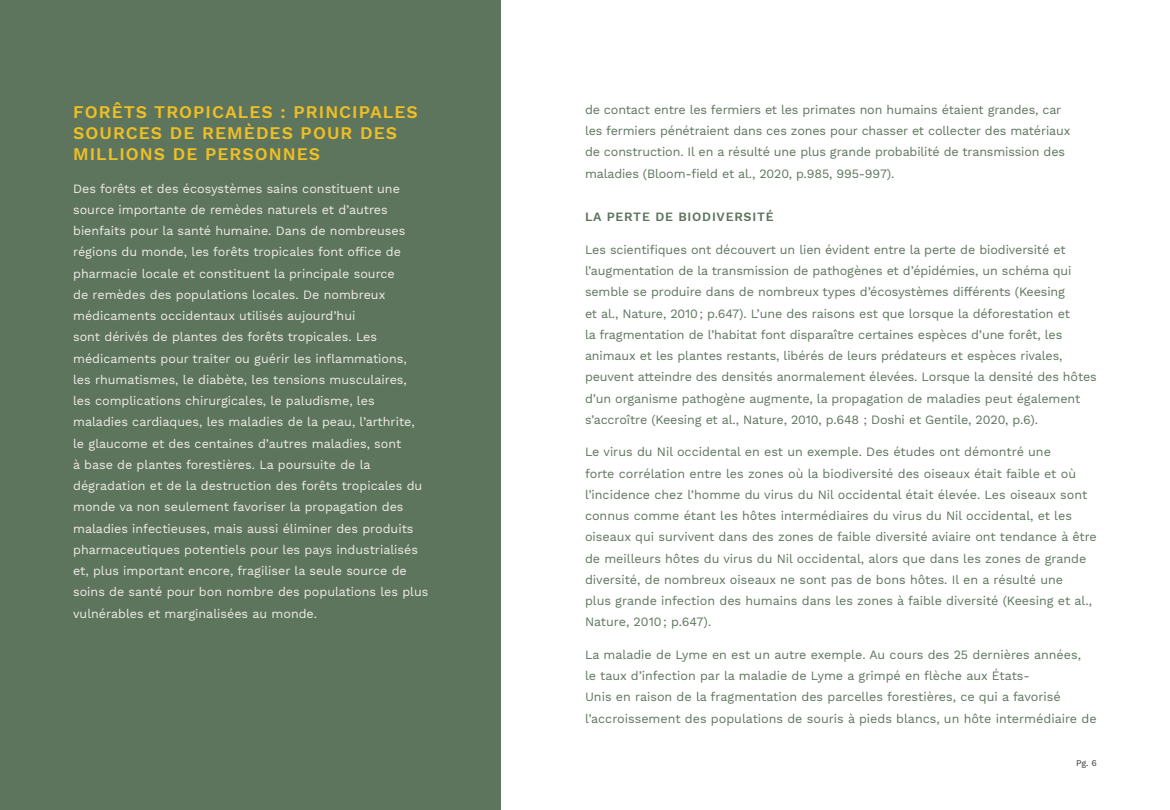
<style>
.page{position:relative;width:1170px;height:810px;background:#fff}
.page>*{position:absolute;margin:0;border:0;box-sizing:border-box;transform-origin:0 0}
.Section_header{font:600 17.5px/21px "Work Sans";letter-spacing:.06em;color:#eebf26}
.Normal_body{font:12.5px/21.2px "Work Sans";letter-spacing:-.01em;color:#5d745d}
.Normal_body-2{font:12.5px/21.2px "Work Sans";color:#f1efe6}
.Section_header-2{font:600 12.5px "Work Sans";letter-spacing:.06em;color:#5d745d}
.t1{font:500 8.75px "Work Sans";color:#57585a}
</style>
<div class="page">
<div style="left:0;top:0;width:500px;height:810px;background:#5d745d"></div>
<p class="Section_header" style="left:73px;top:102px;width:346px">FORÊTS TROPICALES : PRINCIPALES<br>SOURCES DE REMÈDES POUR DES<br>MILLIONS DE PERSONNES</p>
<p class="Normal_body-2" style="left:73px;top:178px;width:357px">Des forêts et des écosystèmes sains constituent une source importante de remèdes naturels et d’autres bienfaits pour la santé humaine. Dans de nombreuses régions du monde, les forêts tropicales font office de pharmacie locale et constituent la principale source<br>de remèdes des populations locales. De nombreux médicaments occidentaux utilisés aujourd’hui<br>sont dérivés de plantes des forêts tropicales. Les médicaments pour traiter ou guérir les inflammations,<br>les rhumatismes, le diabète, les tensions musculaires,<br>les complications chirurgicales, le paludisme, les maladies cardiaques, les maladies de la peau, l’arthrite, le glaucome et des centaines d’autres maladies, sont<br>à base de plantes forestières. La poursuite de la dégradation et de la destruction des forêts tropicales du monde va non seulement favoriser la propagation des maladies infectieuses, mais aussi éliminer des produits pharmaceutiques potentiels pour les pays industrialisés et, plus important encore, fragiliser la seule source de soins de santé pour bon nombre des populations les plus vulnérables et marginalisées au monde.</p>
<p class="Normal_body" style="left:585px;top:99px;width:487px">de contact entre les fermiers et les primates non humains étaient grandes, car les fermiers pénétraient dans ces zones pour chasser et collecter des matériaux de construction. Il en a résulté une plus grande probabilité de transmission des maladies (Bloom-field et al., 2020, p.985, 995-997).</p>
<p class="Section_header-2" style="left:585px;top:210px;width:190px">LA PERTE DE BIODIVERSITÉ</p>
<p class="Normal_body" style="left:585px;top:239px;width:513px">Les scientifiques ont découvert un lien évident entre la perte de biodiversité et l’augmentation de la transmission de pathogènes et d’épidémies, un schéma qui semble se produire dans de nombreux types d’écosystèmes différents (Keesing<br>et al., Nature, 2010; p.647). L’une des raisons est que lorsque la déforestation et<br>la fragmentation de l’habitat font disparaître certaines espèces d’une forêt, les animaux et les plantes restants, libérés de leurs prédateurs et espèces rivales, peuvent atteindre des densités anormalement élevées. Lorsque la densité des hôtes d’un organisme pathogène augmente, la propagation de maladies peut également s’accroître (Keesing et al., Nature, 2010, p.648 ; Doshi et Gentile, 2020, p.6).</p>
<p class="Normal_body" style="left:585px;top:442px;width:513px">Le virus du Nil occidental en est un exemple. Des études ont démontré une<br>forte corrélation entre les zones où la biodiversité des oiseaux était faible et où l’incidence chez l’homme du virus du Nil occidental était élevée. Les oiseaux sont connus comme étant les hôtes intermédiaires du virus du Nil occidental, et les oiseaux qui survivent dans des zones de faible diversité aviaire ont tendance à être de meilleurs hôtes du virus du Nil occidental, alors que dans les zones de grande diversité, de nombreux oiseaux ne sont pas de bons hôtes. Il en a résulté une<br>plus grande infection des humains dans les zones à faible diversité (Keesing et al., Nature, 2010; p.647).</p>
<p class="Normal_body" style="left:585px;top:644px;width:513px">La maladie de Lyme en est un autre exemple. Au cours des 25 dernières années,<br>le taux d’infection par la maladie de Lyme a grimpé en flèche aux États-<br>Unis en raison de la fragmentation des parcelles forestières, ce qui a favorisé l’accroissement des populations de souris à pieds blancs, un hôte intermédiaire de</p>
<p class="t1" style="left:1076px;top:758px;width:22px">Pg. 6</p>
</div>
